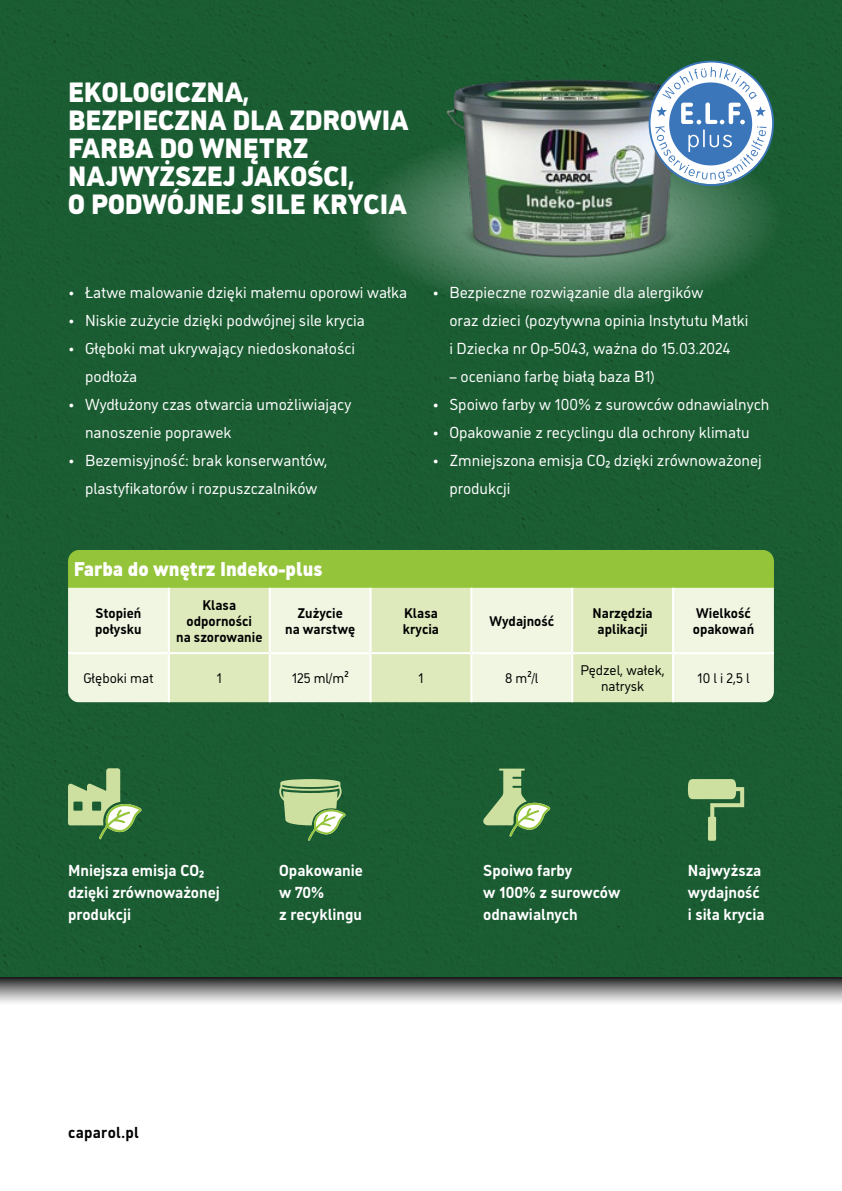
<style>
.page{position:relative;width:842px;height:1191px;background:#fff}
.page>*{position:absolute;margin:0;border:0;box-sizing:border-box;transform-origin:0 0}
.t1{font:900 28px/28px "CAP Elephant";color:#fff}
.t2{font:900 20px "CAP Elephant";color:#fff}
.t3{font:16px/28px "CAP Elephant";color:#fff}
.t4{font:700 16px/22px "CAP Elephant";color:#fff}
.t5{font:700 16px "CAP Elephant";letter-spacing:.015em;color:#000}
.t6{font:700 14px/16px "CAP Elephant";color:#000}
.t7{font:14px/16px "CAP Elephant";color:#000;text-align:center}
</style>
<div class="page">
<div style="left:0;top:0;width:842px;height:977px;background:#1b5d32"></div>
<img style="left:355px;top:123px;width:419px;height:191px">
<div style="left:0;top:977px;width:842px;height:28px;background:linear-gradient(to bottom,#282828,#fff)"></div>
<svg style="left:483px;top:768px;width:67px;height:68px"></svg>
<svg style="left:279px;top:779px;width:67px;height:62px"></svg>
<svg style="left:68px;top:768px;width:74px;height:71px"></svg>
<div style="left:68px;top:550px;width:706px;height:38px;background:#94c43a"></div>
<div style="left:68px;top:588px;width:706px;height:114px;background:#f1f6e3"></div>
<svg style="left:170px;top:588px;width:502px;height:114px;background:#e6eecc"></svg>
<hr style="left:168px;top:588px;width:2px;height:64px;background:#fff">
<hr style="left:269px;top:588px;width:2px;height:64px;background:#fff">
<hr style="left:370px;top:588px;width:2px;height:64px;background:#fff">
<hr style="left:470px;top:588px;width:2px;height:64px;background:#fff">
<hr style="left:571px;top:588px;width:2px;height:64px;background:#fff">
<hr style="left:672px;top:588px;width:2px;height:64px;background:#fff">
<hr style="left:68px;top:652px;width:101px;height:2px;background:#fff">
<hr style="left:169px;top:652px;width:101px;height:2px;background:#fff">
<hr style="left:168px;top:654px;width:2px;height:48px;background:#fff">
<hr style="left:270px;top:652px;width:101px;height:2px;background:#fff">
<hr style="left:269px;top:654px;width:2px;height:48px;background:#fff">
<hr style="left:371px;top:652px;width:100px;height:2px;background:#fff">
<hr style="left:370px;top:654px;width:2px;height:48px;background:#fff">
<hr style="left:471px;top:652px;width:101px;height:2px;background:#fff">
<hr style="left:470px;top:654px;width:2px;height:48px;background:#fff">
<hr style="left:572px;top:652px;width:101px;height:2px;background:#fff">
<hr style="left:571px;top:654px;width:2px;height:48px;background:#fff">
<hr style="left:673px;top:652px;width:101px;height:2px;background:#fff">
<hr style="left:672px;top:654px;width:2px;height:48px;background:#fff">
<img style="left:436px;top:79px;width:266px;height:191px">
<svg style="left:649px;top:62px;width:124px;height:122px"></svg>
<svg style="left:655px;top:67px;width:111px;height:115px;background:#92b1cc"></svg>
<svg style="left:688px;top:779px;width:56px;height:61px"></svg>
<h1 class="t1" style="left:68px;top:78px;width:342px">EKOLOGICZNA,<br>BEZPIECZNA DLA ZDROWIA<br>FARBA DO WNĘTRZ<br>NAJWYŻSZEJ JAKOŚCI,<br>O PODWÓJNEJ SILE KRYCIA</h1>
<p class="t3" style="left:68px;top:278px;width:341px">• Łatwe malowanie dzięki małemu oporowi wałka</p>
<p class="t3" style="left:68px;top:306px;width:298px">• Niskie zużycie dzięki podwójnej sile krycia</p>
<p class="t3" style="left:85px;top:334px;width:272px;text-indent:-17px">• Głęboki mat ukrywający niedoskonałości podłoża</p>
<p class="t3" style="left:85px;top:390px;width:268px;text-indent:-17px">• Wydłużony czas otwarcia umożliwiający nanoszenie poprawek</p>
<p class="t3" style="left:68px;top:446px;width:261px;text-align:center">• Bezemisyjność: brak konserwantów, plastyfikatorów i rozpuszczalników</p>
<p class="t3" style="left:449px;top:278px;width:301px;text-indent:-17px">• Bezpieczne rozwiązanie dla alergików<br>oraz dzieci (pozytywna opinia Instytutu Matki i Dziecka nr Op-5043, ważna do 15.03.2024</p>
<p class="t3" style="left:449px;top:362px;width:208px">– oceniano farbę białą baza B1)</p>
<p class="t3" style="left:432px;top:390px;width:339px">• Spoiwo farby w 100% z surowców odnawialnych</p>
<p class="t3" style="left:432px;top:418px;width:319px">• Opakowanie z recyclingu dla ochrony klimatu</p>
<p class="t3" style="left:449px;top:446px;width:314px;text-indent:-17px">• Zmniejszona emisja CO2 dzięki zrównoważonej produkcji</p>
<p class="t2" style="left:74px;top:558px;width:250px">Farba do wnętrz Indeko-plus</p>
<p class="t6" style="left:95px;top:605px;width:48px">Stopień połysku</p>
<p class="t6" style="left:176px;top:597px;width:88px;text-align:center">Klasa odporności<br>na szorowanie</p>
<p class="t6" style="left:285px;top:605px;width:71px;text-align:center">Zużycie<br>na warstwę</p>
<p class="t6" style="left:403px;top:605px;width:38px">Klasa krycia</p>
<p class="t6" style="left:489px;top:613px;width:66px">Wydajność</p>
<p class="t6" style="left:593px;top:605px;width:62px;text-align:center">Narzędzia aplikacji</p>
<p class="t6" style="left:693px;top:605px;width:63px">Wielkość opakowań</p>
<p class="t7" style="left:83px;top:670px;width:72px">Głęboki mat</p>
<p class="t7" style="left:217px;top:670px;width:7px">1</p>
<p class="t7" style="left:292px;top:670px;width:58px">125 ml/m2</p>
<p class="t7" style="left:418px;top:670px;width:7px">1</p>
<p class="t7" style="left:505px;top:670px;width:35px">8 m2/l</p>
<p class="t7" style="left:580px;top:662px;width:86px">Pędzel, wałek, natrysk</p>
<p class="t7" style="left:697px;top:670px;width:54px">10 l i 2,5 l</p>
<p class="t4" style="left:68px;top:859px;width:153px">Mniejsza emisja CO2 dzięki zrównoważonej produkcji</p>
<p class="t4" style="left:279px;top:859px;width:85px">Opakowanie w 70%<br>z recyklingu</p>
<p class="t4" style="left:483px;top:859px;width:139px">Spoiwo farby<br>w 100% z surowców odnawialnych</p>
<p class="t4" style="left:688px;top:859px;width:78px">Najwyższa wydajność i siła krycia</p>
<p class="t5" style="left:68px;top:1123px;width:72px">caparol.pl</p>
</div>
